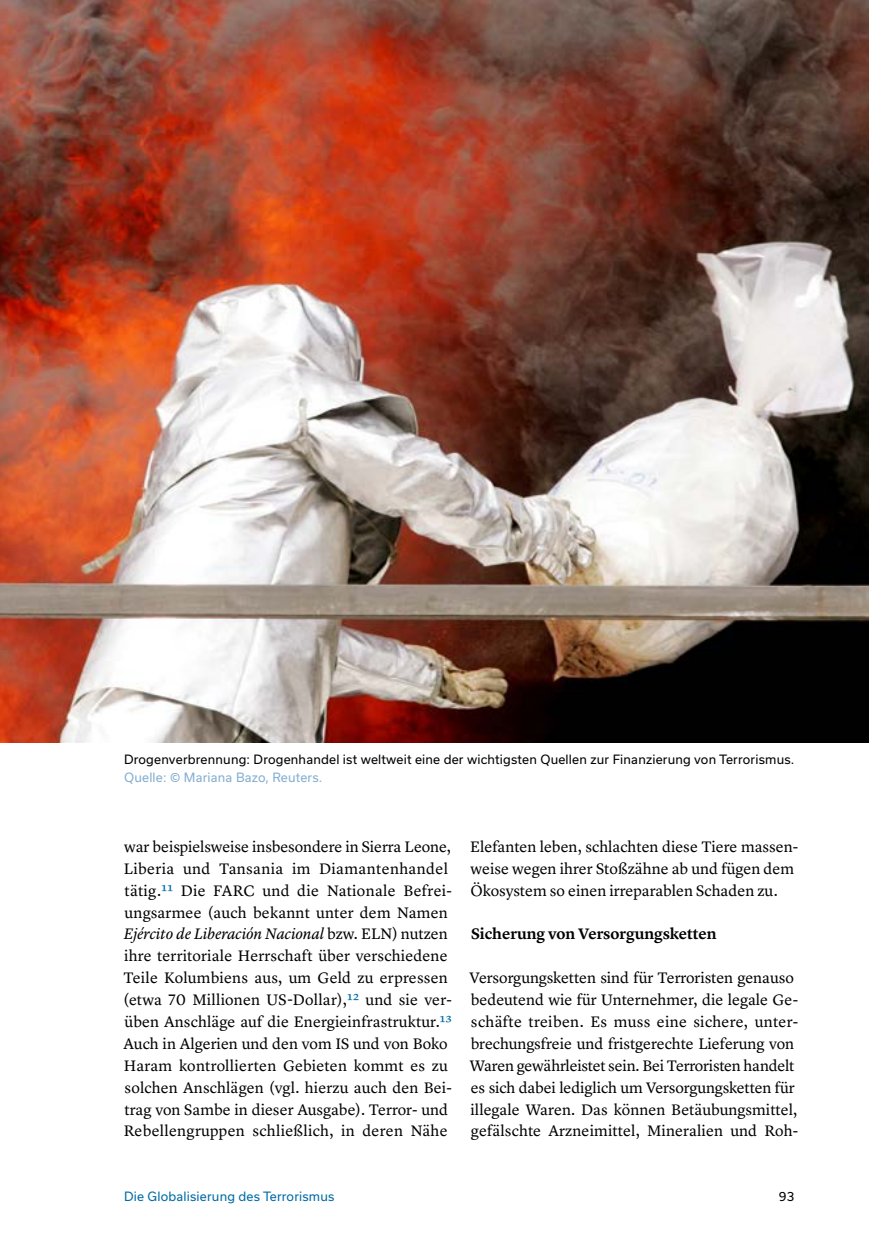
<style>
.page{position:relative;width:869px;height:1246px;background:#fff}
.page>*{position:absolute;margin:0;border:0;box-sizing:border-box;transform-origin:0 0}
.t1{font:15.75px/21.9px "Lyon Text";color:#000}
.t2{font:600 15.75px "Lyon Text";letter-spacing:-.005em;color:#000}
.t3{font:12.25px "Usual";letter-spacing:.015em;color:#000}
.t4{font:12.25px "Usual";letter-spacing:.015em;color:#006ca6}
.t5{font:12.25px "Usual";letter-spacing:.015em;color:#85aed2}
.s1{color:#006ca6}
.s2{font-style:italic}
</style>
<div class="page">
<img style="left:0;top:0;width:868px;height:742px">
<p class="t3" style="left:124px;top:752px;width:671px">Drogenverbrennung: Drogenhandel ist weltweit eine der wichtigsten Quellen zur Finanzierung von Terrorismus.</p>
<p class="t5" style="left:124px;top:770px;width:200px">Quelle: © Mariana Bazo, Reuters.</p>
<p class="t1" style="left:123px;top:834px;width:330px">war beispielsweise insbesondere in Sierra Leone, Liberia und Tansania im Diamantenhandel tätig.<span class="s1">11</span> Die FARC und die Nationale Befrei&shy;ungsarmee (auch bekannt unter dem Namen <span class="s2">Ejército de Liberación Nacional</span> bzw. ELN) nutzen ihre territoriale Herrschaft über verschiedene Teile Kolumbiens aus, um Geld zu erpressen (etwa 70 Millionen US-Dollar),<span class="s1">12</span> und sie ver&shy;üben Anschläge auf die Energieinfrastruktur.<span class="s1">13<br></span>Auch in Algerien und den vom IS und von Boko Haram kontrollierten Gebieten kommt es zu solchen Anschlägen (vgl. hierzu auch den Bei&shy;trag von Sambe in dieser Ausgabe). Terror- und Rebellengruppen schließlich, in deren Nähe</p>
<p class="t1" style="left:470px;top:834px;width:328px">Elefanten leben, schlachten diese Tiere massen&shy;weise wegen ihrer Stoßzähne ab und fügen dem<br>Ökosystem so einen irreparablen Schaden zu.</p>
<p class="t2" style="left:471px;top:921px;width:247px">Sicherung von Versorgungsketten</p>
<p class="t1" style="left:469px;top:965px;width:330px">Versorgungsketten sind für Terroristen genauso bedeutend wie für Unternehmer, die legale Ge&shy;schäfte treiben. Es muss eine sichere, unter&shy;brechungsfreie und fristgerechte Lieferung von Waren gewährleistet sein. Bei Terroristen handelt es sich dabei lediglich um Versorgungsketten für illegale Waren. Das können Betäubungsmittel, gefälschte Arzneimittel, Mineralien und Roh-</p>
<p class="t4" style="left:124px;top:1188px;width:212px">Die Globalisierung des Terrorismus</p>
<p class="t3" style="left:778px;top:1188px;width:17px">93</p>
</div>
